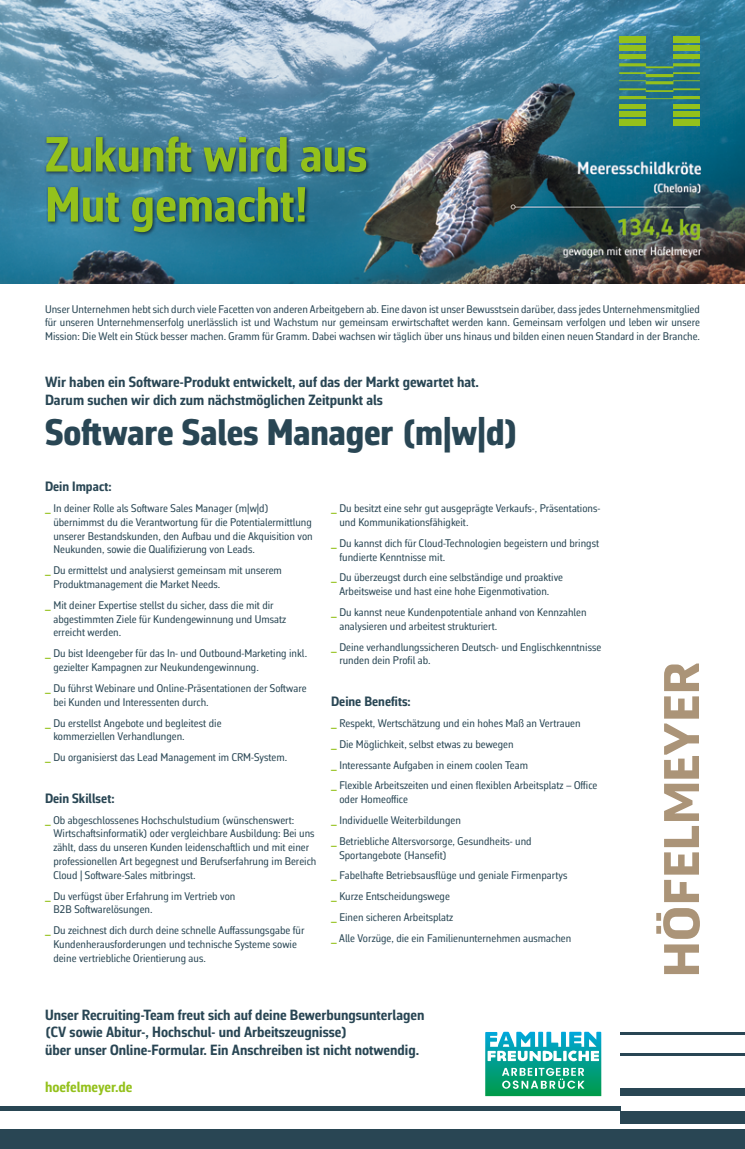
<style>
.page{position:relative;width:745px;height:1149px;background:#fff}
.page>*{position:absolute;margin:0;border:0;box-sizing:border-box;transform-origin:0 0}
.t1{font:800 37.5px "Corbeau Con Pro";letter-spacing:-.005em;color:#294654}
.t2{font:700 15px/17.5px "Corbeau Con Pro";color:#294654}
.t3{font:700 15px "Corbeau Con Pro";color:#94c11c}
.t4{font:700 13.75px "Corbeau Con Pro";letter-spacing:.005em;color:#294654}
.t5{font:11.25px/13.8px "Corbeau Con Pro";color:#294654}
.s1{font-weight:700;color:#94c11c}
</style>
<div class="page">
<img style="left:0;top:0;width:744px;height:283px">
<div style="left:618px;top:36px;width:27px;height:7px;background:#94c11c"></div>
<div style="left:618px;top:45px;width:27px;height:6px;background:#94c11c"></div>
<hr style="left:618px;top:54px;width:27px;height:4px;background:#94c11c">
<hr style="left:618px;top:104px;width:27px;height:4px;background:#94c11c">
<div style="left:618px;top:112px;width:27px;height:5px;background:#94c11c"></div>
<div style="left:618px;top:120px;width:27px;height:6px;background:#94c11c"></div>
<div style="left:672px;top:36px;width:27px;height:7px;background:#94c11c"></div>
<div style="left:672px;top:45px;width:27px;height:6px;background:#94c11c"></div>
<hr style="left:672px;top:54px;width:27px;height:4px;background:#94c11c">
<hr style="left:672px;top:104px;width:27px;height:4px;background:#94c11c">
<div style="left:672px;top:112px;width:27px;height:5px;background:#94c11c"></div>
<div style="left:672px;top:120px;width:27px;height:6px;background:#94c11c"></div>
<svg style="left:618px;top:63px;width:81px;height:36px;background:#45876c"></svg>
<div style="left:46px;top:185px;width:263px;height:52px;background:#000;opacity:.6"></div>
<svg style="left:48px;top:187px;width:257px;height:45px;background:#518c65"></svg>
<div style="left:44px;top:135px;width:326px;height:42px;background:#000;opacity:.6"></div>
<svg style="left:46px;top:136px;width:320px;height:36px;background:#61925f"></svg>
<svg style="left:656px;top:663px;width:43px;height:310px"></svg>
<div style="left:0;top:1128px;width:744px;height:20px;background:#294654"></div>
<div style="left:620px;top:1110px;width:124px;height:13px;background:#294654"></div>
<hr style="left:0;top:1106px;width:620px;height:4px;background:#294654">
<div style="left:620px;top:1088px;width:124px;height:7px;background:#294654"></div>
<hr style="left:620px;top:1053px;width:124px;height:2px;background:#294654">
<hr style="left:620px;top:1031px;width:124px;height:3px;background:#294654">
<svg style="left:485px;top:1031px;width:116px;height:64px"></svg>
<p class="t5" style="left:45px;top:302px;width:656px;text-align:justify">Unser Unternehmen hebt sich durch viele Facetten von anderen Arbeitgebern ab. Eine davon ist unser Bewusstsein darüber, dass jedes Unternehmensmitglied für unseren Unternehmenserfolg unerlässlich ist und Wachstum nur gemeinsam erwirtschaftet werden kann. Gemeinsam verfolgen und leben wir unsere Mission: Die Welt ein Stück besser machen. Gramm für Gramm. Dabei wachsen wir täglich über uns hinaus und bilden einen neuen Standard in der Branche.</p>
<h2 class="t2" style="left:45px;top:373px;width:435px">Wir haben ein Software-Produkt entwickelt, auf das der Markt gewartet hat.<br>Darum suchen wir dich zum nächstmöglichen Zeitpunkt als</h2>
<h1 class="t1" style="left:45px;top:406px;width:474px">Software Sales Manager (m|w|d)</h1>
<p class="t4" style="left:45px;top:477px;width:68px">Dein Impact:</p>
<p class="t5" style="left:53px;top:501px;width:261px;text-indent:-8px"><span class="s1">_</span> In deiner Rolle als Software Sales Manager (m|w|d) übernimmst du die Verantwortung für die Potentialermittlung unserer Bestandskunden, den Aufbau und die Akquisition von Neukunden, sowie die Qualifizierung von Leads.</p>
<p class="t5" style="left:53px;top:563px;width:230px;text-indent:-8px"><span class="s1">_</span> Du ermittelst und analysierst gemeinsam mit unserem<br>Produktmanagement die Market Needs.</p>
<p class="t5" style="left:53px;top:598px;width:234px;text-indent:-8px"><span class="s1">_</span> Mit deiner Expertise stellst du sicher, dass die mit dir abgestimmten Ziele für Kundengewinnung und Umsatz erreicht werden.</p>
<p class="t5" style="left:53px;top:646px;width:255px;text-indent:-8px"><span class="s1">_</span> Du bist Ideengeber für das In- und Outbound-Marketing inkl. gezielter Kampagnen zur Neukundengewinnung.</p>
<p class="t5" style="left:53px;top:680px;width:254px;text-indent:-8px"><span class="s1">_</span> Du führst Webinare und Online-Präsentationen der Software bei Kunden und Interessenten durch.</p>
<p class="t5" style="left:53px;top:715px;width:169px;text-indent:-8px"><span class="s1">_</span> Du erstellst Angebote und begleitest die kommerziellen Verhandlungen.</p>
<p class="t5" style="left:45px;top:750px;width:243px"><span class="s1">_</span> Du organisierst das Lead Management im CRM-System.</p>
<p class="t4" style="left:45px;top:788px;width:71px">Dein Skillset:</p>
<p class="t5" style="left:53px;top:812px;width:264px;text-indent:-8px"><span class="s1">_</span> Ob abgeschlossenes Hochschulstudium (wünschenswert:<br>Wirtschaftsinformatik) oder vergleichbare Ausbildung: Bei uns zählt, dass du unseren Kunden leidenschaftlich und mit einer professionellen Art begegnest und Berufserfahrung im Bereich Cloud | Software-Sales mitbringst.</p>
<p class="t5" style="left:53px;top:888px;width:183px;text-indent:-8px"><span class="s1">_</span> Du verfügst über Erfahrung im Vertrieb von<br>B2B Softwarelösungen.</p>
<p class="t5" style="left:53px;top:922px;width:252px;text-indent:-8px"><span class="s1">_</span> Du zeichnest dich durch deine schnelle Auffassungsgabe für<br>Kundenherausforderungen und technische Systeme sowie deine vertriebliche Orientierung aus.</p>
<p class="t5" style="left:339px;top:501px;width:262px;text-indent:-8px"><span class="s1">_</span> Du besitzt eine sehr gut ausgeprägte Verkaufs-, Präsentations&shy;und Kommunikationsfähigkeit.</p>
<p class="t5" style="left:339px;top:535px;width:261px;text-indent:-8px"><span class="s1">_</span> Du kannst dich für Cloud-Technologien begeistern und bringst fundierte Kenntnisse mit.</p>
<p class="t5" style="left:331px;top:570px;width:233px;text-align:center"><span class="s1">_</span> Du überzeugst durch eine selbständige und proaktive<br>Arbeitsweise und hast eine hohe Eigenmotivation.</p>
<p class="t5" style="left:339px;top:605px;width:248px;text-indent:-8px"><span class="s1">_</span> Du kannst neue Kundenpotentiale anhand von Kennzahlen analysieren und arbeitest strukturiert.</p>
<p class="t5" style="left:339px;top:639px;width:263px;text-indent:-8px"><span class="s1">_</span> Deine verhandlungssicheren Deutsch- und Englischkenntnisse runden dein Profil ab.</p>
<p class="t4" style="left:331px;top:691px;width:81px">Deine Benefits:</p>
<p class="t5" style="left:331px;top:712px;width:267px;line-height:20.9px"><span class="s1">_</span> Respekt, Wertschätzung und ein hohes Maß an Vertrauen<br><span class="s1">_</span> Die Möglichkeit, selbst etwas zu bewegen<br><span class="s1">_</span> Interessante Aufgaben in einem coolen Team<br><span class="s1">_</span> Flexible Arbeitszeiten und einen flexiblen Arbeitsplatz – Office</p>
<p class="t5" style="left:331px;top:788px;width:202px;line-height:20.9px;text-indent:8px">oder Homeoffice<br><span class="s1">_</span> Individuelle Weiterbildungen<br><span class="s1">_</span> Betriebliche Altersvorsorge, Gesundheits- und</p>
<p class="t5" style="left:331px;top:843px;width:241px;line-height:20.9px;text-indent:8px">Sportangebote (Hansefit)<br><span class="s1">_</span> Fabelhafte Betriebsausflüge und geniale Firmenpartys <span class="s1">_</span> Kurze Entscheidungswege<br><span class="s1">_</span> Einen sicheren Arbeitsplatz<br><span class="s1">_</span> Alle Vorzüge, die ein Familienunternehmen ausmachen</p>
<h2 class="t2" style="left:45px;top:1005px;width:380px">Unser Recruiting-Team freut sich auf deine Bewerbungsunterlagen (CV sowie Abitur-, Hochschul- und Arbeitszeugnisse)<br>über unser Online-Formular. Ein Anschreiben ist nicht notwendig.</h2>
<h2 class="t3" style="left:45px;top:1076px;width:89px">hoefelmeyer.de</h2>
</div>
